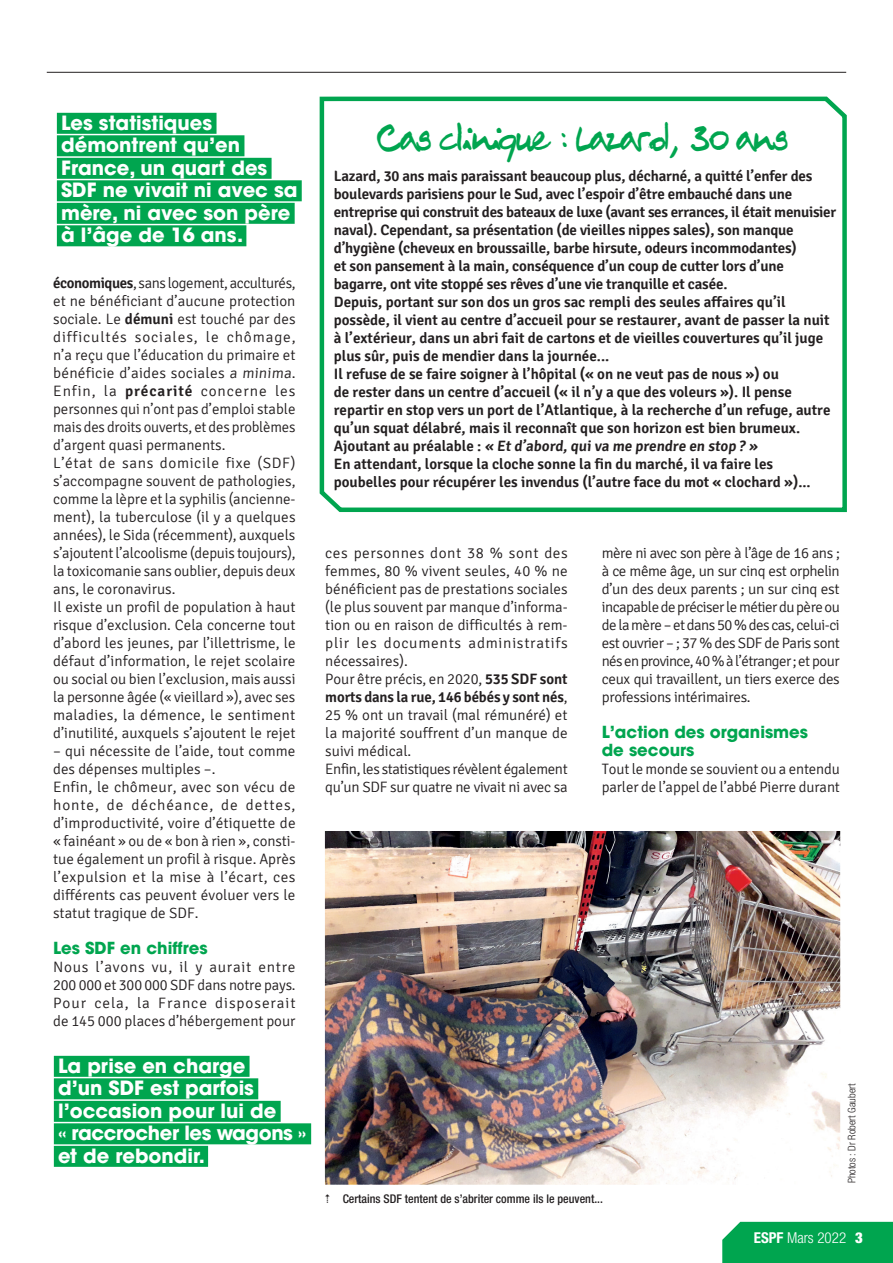
<style>
.page{position:relative;width:893px;height:1263px;background:#fff}
.page>*{position:absolute;margin:0;border:0;box-sizing:border-box;transform-origin:0 0}
.Focus{font:37.5px "Ch N1";color:#00a54f}
._06_relance_Article{font:700 19.5px "Avant Garde";color:#fff}
._06_relance_Article-2{font:700 19.5px "Avant Garde";letter-spacing:-.02em;color:#fff}
._04_Inter_et_questio{font:700 16.5px/18px "Avant Garde";color:#00a54f}
._03_Texte_courant{font:300 15px/18px "Signika";color:#231f20;text-align:justify}
._03_Texte_courant-2{font:600 15px/18px "Signika";color:#231f20}
._03_Texte_courant-3{font:300 15px/18px "Signika";letter-spacing:-.025em;color:#231f20}
.t1{font:300 condensed 15px "Helvetica Neue";color:#fff}
.Legende{font:500 condensed 12px "Helvetica Neue";color:#231f20}
._04_Inter_et_questio-2{font:300 condensed 10.5px "Helvetica Neue";color:#231f20}
.s1{font-weight:600}
.s2{font-weight:700}
.s3{font-weight:900}
</style>
<div class="page">
<div style="left:722px;top:1222px;width:171px;height:41px;background:#00a54f"></div>
<hr style="left:47px;top:72px;width:799px;height:1px;background:#231f20">
<div style="left:57px;top:113px;width:160px;height:21px;background:#00a54f"></div>
<div style="left:57px;top:135px;width:187px;height:21px;background:#00a54f"></div>
<div style="left:57px;top:158px;width:215px;height:21px;background:#00a54f"></div>
<div style="left:57px;top:180px;width:245px;height:21px;background:#00a54f"></div>
<div style="left:57px;top:203px;width:238px;height:21px;background:#00a54f"></div>
<div style="left:57px;top:225px;width:189px;height:21px;background:#00a54f"></div>
<div style="left:54px;top:1056px;width:196px;height:21px;background:#00a54f"></div>
<div style="left:54px;top:1078px;width:204px;height:21px;background:#00a54f"></div>
<div style="left:54px;top:1101px;width:227px;height:21px;background:#00a54f"></div>
<div style="left:54px;top:1123px;width:257px;height:21px;background:#00a54f"></div>
<div style="left:54px;top:1146px;width:154px;height:21px;background:#00a54f"></div>
<img style="left:326px;top:832px;width:513px;height:352px">
<div style="left:319px;top:825px;width:527px;height:366px;border:6px solid #fff"></div>
<svg style="left:319px;top:96px;width:528px;height:417px"></svg>
<p class="_06_relance_Article" style="left:61px;top:110px;width:153px">Les statistiques</p>
<p class="_06_relance_Article" style="left:61px;top:132px;width:181px">démontrent qu’en</p>
<p class="_06_relance_Article" style="left:61px;top:155px;width:208px">France, un quart des</p>
<p class="_06_relance_Article" style="left:61px;top:177px;width:238px">SDF ne vivait ni avec sa</p>
<p class="_06_relance_Article" style="left:61px;top:200px;width:231px">mère, ni avec son père</p>
<p class="_06_relance_Article" style="left:61px;top:222px;width:183px">à l’âge de 16 ans.</p>
<p class="_03_Texte_courant" style="left:53px;top:274px;width:244px"><span class="s1">économiques</span>, sans logement, acculturés, et ne bénéficiant d’aucune protection sociale. Le <span class="s1">démuni</span> est touché par des difficultés sociales, le chômage, n’a reçu que l’éducation du primaire et bénéficie d’aides sociales a minima.<br>Enfin, la <span class="s1">précarité</span> concerne les personnes qui n’ont pas d’emploi stable mais des droits ouverts, et des problèmes d’argent quasi permanents.</p>
<p class="_03_Texte_courant" style="left:53px;top:454px;width:244px">L’état de sans domicile fixe (SDF) s’accompagne souvent de pathologies, comme la lèpre et la syphilis (ancienne&shy;ment), la tuberculose (il y a quelques années), le Sida (récemment), auxquels s’ajoutent l’alcoolisme (depuis toujours), la toxicomanie sans oublier, depuis deux ans, le coronavirus.</p>
<p class="_03_Texte_courant" style="left:53px;top:598px;width:244px">Il existe un profil de population à haut risque d’exclusion. Cela concerne tout d’abord les jeunes, par l’illettrisme, le défaut d’information, le rejet scolaire ou social ou bien l’exclusion, mais aussi la personne âgée (« vieillard »), avec ses maladies, la démence, le sentiment d’inutilité, auxquels s’ajoutent le rejet</p>
<p class="_03_Texte_courant" style="left:53px;top:742px;width:244px">– qui nécessite de l’aide, tout comme des dépenses multiples –.</p>
<p class="_03_Texte_courant" style="left:53px;top:778px;width:244px">Enfin, le chômeur, avec son vécu de honte, de déchéance, de dettes, d’improductivité, voire d’étiquette de « fainéant » ou de « bon à rien », consti&shy;tue également un profil à risque. Après l’expulsion et la mise à l’écart, ces différents cas peuvent évoluer vers le statut tragique de SDF.</p>
<p class="_04_Inter_et_questio" style="left:53px;top:939px;width:156px">Les SDF en chiffres</p>
<p class="_03_Texte_courant" style="left:53px;top:958px;width:244px">Nous l’avons vu, il y aurait entre 200 000 et 300 000 SDF dans notre pays.<br>Pour cela, la France disposerait de 145 000 places d’hébergement pour</p>
<p class="_06_relance_Article" style="left:58px;top:1053px;width:189px">La prise en charge</p>
<p class="_06_relance_Article" style="left:58px;top:1075px;width:197px">d’un SDF est parfois</p>
<p class="_06_relance_Article" style="left:58px;top:1098px;width:220px">l’occasion pour lui de</p>
<p class="_06_relance_Article-2" style="left:58px;top:1120px;width:250px">« raccrocher les wagons »</p>
<p class="_06_relance_Article" style="left:58px;top:1143px;width:148px">et de rebondir.</p>
<p class="Focus" style="left:377px;top:117px;width:412px">Cas clinique : Lazard, 30 ans</p>
<p class="_03_Texte_courant-2" style="left:334px;top:167px;width:504px">Lazard, 30 ans mais paraissant beaucoup plus, décharné, a quitté l’enfer des boulevards parisiens pour le Sud, avec l’espoir d’être embauché dans une entreprise qui construit des bateaux de luxe (avant ses errances, il était menuisier naval). Cependant, sa présentation (de vieilles nippes sales), son manque d’hygiène (cheveux en broussaille, barbe hirsute, odeurs incommodantes)<br>et son pansement à la main, conséquence d’un coup de cutter lors d’une bagarre, ont vite stoppé ses rêves d’une vie tranquille et casée.</p>
<p class="_03_Texte_courant-2" style="left:334px;top:293px;width:497px">Depuis, portant sur son dos un gros sac rempli des seules affaires qu’il possède, il vient au centre d’accueil pour se restaurer, avant de passer la nuit à l’extérieur, dans un abri fait de cartons et de vieilles couvertures qu’il juge plus sûr, puis de mendier dans la journée...</p>
<p class="_03_Texte_courant-2" style="left:334px;top:365px;width:498px">Il refuse de se faire soigner à l’hôpital (« on ne veut pas de nous ») ou<br>de rester dans un centre d’accueil (« il n’y a que des voleurs »). Il pense repartir en stop vers un port de l’Atlantique, à la recherche d’un refuge, autre qu’un squat délabré, mais il reconnaît que son horizon est bien brumeux.<br>Ajoutant au préalable : « Et d’abord, qui va me prendre en stop ? »</p>
<p class="_03_Texte_courant-2" style="left:334px;top:455px;width:478px">En attendant, lorsque la cloche sonne la fin du marché, il va faire les poubelles pour récupérer les invendus (l’autre face du mot « clochard »)...</p>
<p class="_03_Texte_courant" style="left:325px;top:544px;width:244px">ces personnes dont 38 % sont des femmes, 80 % vivent seules, 40 % ne bénéficient pas de prestations sociales (le plus souvent par manque d’informa&shy;tion ou en raison de difficultés à rem&shy;plir les documents administratifs nécessaires).</p>
<p class="_03_Texte_courant" style="left:325px;top:670px;width:244px">Pour être précis, en 2020, <span class="s1">535 SDF sont morts dans la rue, 146 bébés y sont nés</span>, 25 % ont un travail (mal rémunéré) et la majorité souffrent d’un manque de suivi médical.</p>
<p class="_03_Texte_courant-3" style="left:325px;top:760px;width:244px">Enfin, les statistiques révèlent également qu’un SDF sur quatre ne vivait ni avec sa</p>
<p class="_03_Texte_courant" style="left:602px;top:544px;width:240px">mère ni avec son père à l’âge de 16 ans ; à ce même âge, un sur cinq est orphelin d’un des deux parents ; un sur cinq est incapable de préciser le métier du père ou de la mère – et dans 50 % des cas, celui-ci est ouvrier – ; 37 % des SDF de Paris sont nés en province, 40 % à l’étranger ; et pour ceux qui travaillent, un tiers exerce des professions intérimaires.</p>
<p class="_04_Inter_et_questio" style="left:602px;top:723px;width:208px">L’action des organismes de secours</p>
<p class="_03_Texte_courant" style="left:602px;top:760px;width:240px">Tout le monde se souvient ou a entendu parler de l’appel de l’abbé Pierre durant</p>
<p class="Legende" style="left:343px;top:1192px;width:262px">Certains SDF tentent de s’abriter comme ils le peuvent...</p>
<p class="_04_Inter_et_questio-2" style="left:846px;top:1183px;width:102px;rotate:-90deg">Photos : Dr Robert Gaubert</p>
<p class="t1" style="left:754px;top:1229px;width:111px"><span class="s2">ESPF</span> Mars 2022 <span class="s3">3</span></p>
</div>
